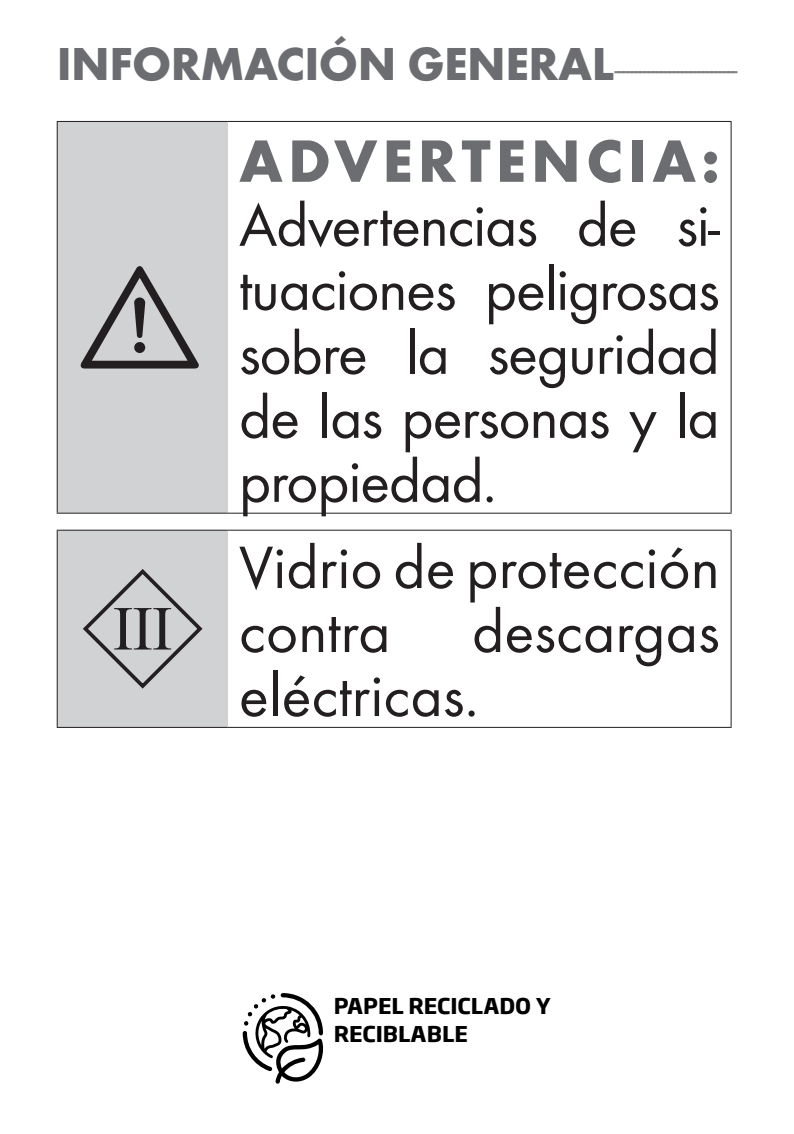
<style>
.page{position:relative;width:794px;height:1134px;background:#fff}
.page>*{position:absolute;margin:0;border:0;box-sizing:border-box;transform-origin:0 0}
.t1{font:128px "ZIWARNUN";color:#231f20}
.metin{font:62px/64px "Futura TOT Boo";letter-spacing:-.02em;color:#231f20;text-align:justify}
.metin-2{font:62px/64px "Futura TOT Boo";color:#231f20}
._04_HL12pt{font:32px "Futura TOT Boo";color:#808285}
.t2{font:700 21.6px/27.6px "Soho Gothic Pro";color:#000}
.s1{font-family:"Futura TOT";font-weight:700;font-size:48px;color:#6c6d70}
.s2{font-family:"Futura TOT";font-weight:700;color:#6c6d70}
</style>
<div class="page">
<div style="left:57px;top:121px;width:171px;height:392px;background:#d1d2d4"></div>
<hr style="left:57px;top:121px;width:171px;height:1px;background:#231f20">
<hr style="left:228px;top:121px;width:503px;height:1px;background:#231f20">
<hr style="left:57px;top:122px;width:1px;height:391px;background:#231f20">
<hr style="left:730px;top:122px;width:2px;height:391px;background:#231f20">
<hr style="left:57px;top:512px;width:171px;height:2px;background:#231f20">
<hr style="left:228px;top:512px;width:503px;height:2px;background:#231f20">
<div style="left:57px;top:530px;width:171px;height:197px;background:#d1d2d4"></div>
<hr style="left:57px;top:529px;width:171px;height:2px;background:#231f20">
<hr style="left:228px;top:529px;width:503px;height:2px;background:#231f20">
<hr style="left:57px;top:531px;width:1px;height:196px;background:#231f20">
<hr style="left:730px;top:531px;width:2px;height:196px;background:#231f20">
<hr style="left:57px;top:727px;width:171px;height:1px;background:#231f20">
<hr style="left:228px;top:727px;width:503px;height:1px;background:#231f20">
<svg style="left:83px;top:569px;width:120px;height:120px"></svg>
<svg style="left:243px;top:993px;width:81px;height:91px"></svg>
<p class="_04_HL12pt" style="left:57px;top:49px;width:682px"><span class="s1">INFORMACIÓN GENERAL</span>------------------------------</p>
<p class="t1" style="left:81px;top:249px;width:125px">A</p>
<p class="metin" style="left:239px;top:129px;width:482px"><span class="s2">ADVERTENCIA:<br></span>Advertencias de si&shy;tuaciones peligrosas sobre la seguridad de las personas y la propiedad.</p>
<p class="metin-2" style="left:239px;top:535px;width:482px">Vidrio de protección contra</p>
<p class="metin-2" style="left:239px;top:599px;width:482px;text-indent:233px">descargas eléctricas.</p>
<p class="t2" style="left:334px;top:991px;width:219px">PAPEL RECICLADO Y<br>RECIBLABLE</p>
</div>
